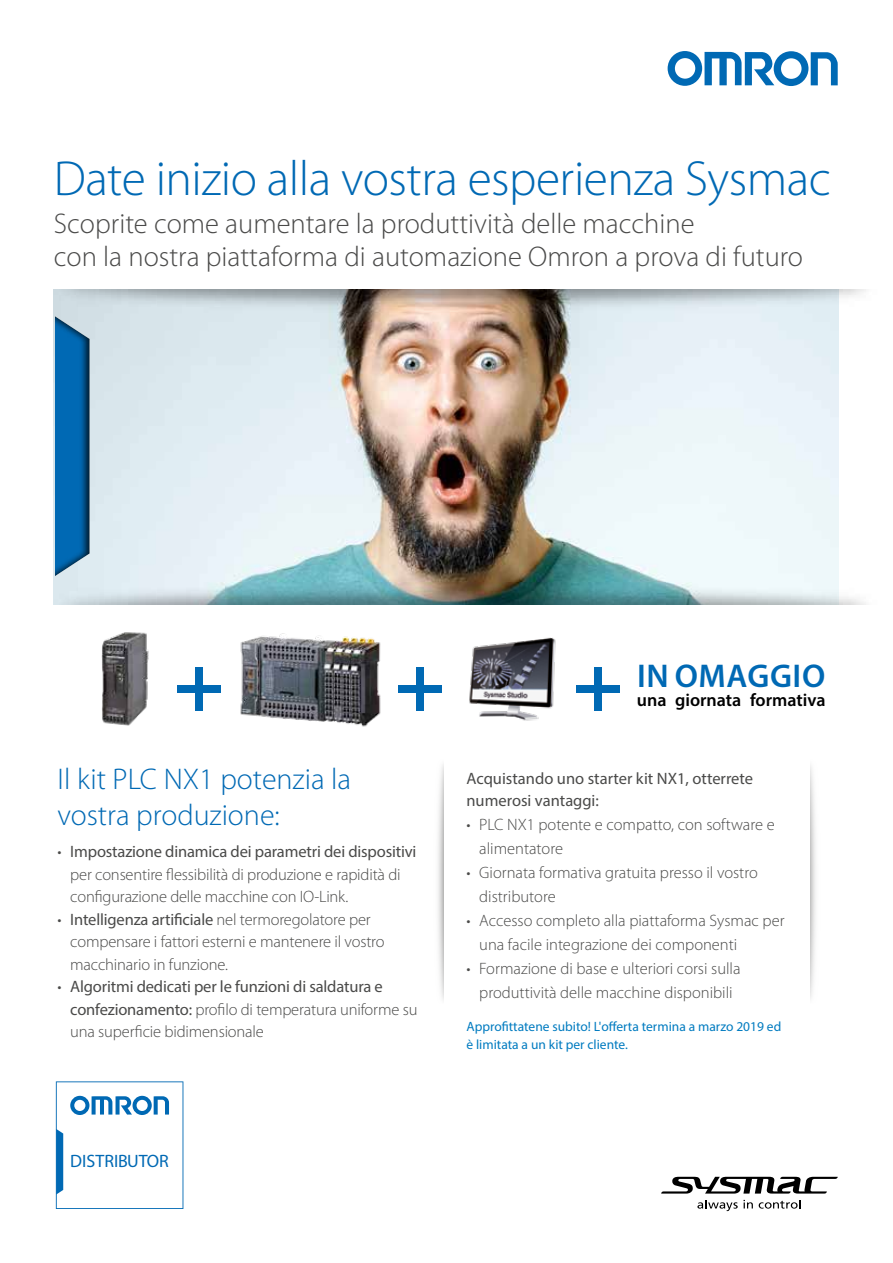
<style>
.page{position:relative;width:893px;height:1263px;background:#fff}
.page>*{position:absolute;margin:0;border:0;box-sizing:border-box;transform-origin:0 0}
.t1{font:300 49.5px "Myriad Pro";letter-spacing:-.01em;color:#0069b4}
.t2{font:600 33px "Myriad Pro";letter-spacing:.02em;color:#0069b4}
.t3{font:300 30px/36px "Myriad Pro";color:#0069b4}
.t4{font:300 28.5px/33px "Myriad Pro";color:#4a4a49}
.t5{font:600 18px "Myriad Pro";color:#000}
.t6{font:18px "Myriad Pro";color:#0069b4}
.t7{font:300 16.5px/22.5px "Myriad Pro";letter-spacing:-.005em;color:#4a4a49}
.t8{font:16.5px/22.5px "Myriad Pro";color:#4a4a49}
.t9{font:13.5px/18px "Myriad Pro";color:#007bc0}
.s1{font-weight:400}
</style>
<div class="page">
<img style="left:54px;top:324px;width:785px;height:246px">
<img style="left:53px;top:289px;width:813px;height:35px">
<img style="left:53px;top:570px;width:813px;height:35px">
<svg style="left:661px;top:1177px;width:177px;height:16px"></svg>
<svg style="left:697px;top:1199px;width:56px;height:12px"></svg>
<svg style="left:759px;top:1200px;width:42px;height:8px"></svg>
<svg style="left:56px;top:1081px;width:127px;height:128px"></svg>
<div style="left:55px;top:294px;width:35px;height:306px;background:#000;opacity:.75"></div>
<svg style="left:668px;top:51px;width:170px;height:35px"></svg>
<img style="left:469px;top:637px;width:87px;height:84px">
<img style="left:240px;top:633px;width:141px;height:94px">
<div style="left:177px;top:685px;width:43px;height:8px;background:#0069b4"></div>
<div style="left:195px;top:667px;width:8px;height:43px;background:#0069b4"></div>
<div style="left:399px;top:685px;width:43px;height:8px;background:#0069b4"></div>
<div style="left:416px;top:667px;width:8px;height:43px;background:#0069b4"></div>
<div style="left:576px;top:685px;width:43px;height:8px;background:#0069b4"></div>
<div style="left:594px;top:667px;width:7px;height:43px;background:#0069b4"></div>
<img style="left:101px;top:632px;width:48px;height:94px">
<img style="left:438px;top:764px;width:6px;height:236px">
<img style="left:810px;top:765px;width:6px;height:234px">
<h1 class="t1" style="left:54px;top:149px;width:779px">Date inizio alla vostra esperienza Sysmac</h1>
<h3 class="t4" style="left:54px;top:206px;width:751px">Scoprite come aumentare la produttività delle macchine<br>con la nostra piattaforma di automazione Omron a prova di futuro</h3>
<h3 class="t3" style="left:57px;top:760px;width:295px">Il kit PLC NX1 potenzia la vostra produzione:</h3>
<p class="t7" style="left:70px;top:840px;width:348px;text-indent:-13px">• <span class="s1">Impostazione dinamica dei parametri dei dispositivi </span>per consentire flessibilità di produzione e rapidità di configurazione delle macchine con IO-Link.</p>
<p class="t7" style="left:70px;top:908px;width:316px;text-indent:-13px">• <span class="s1">Intelligenza artificiale</span> nel termoregolatore per compensare i fattori esterni e mantenere il vostro macchinario in funzione.</p>
<p class="t7" style="left:70px;top:975px;width:349px;text-indent:-13px">• <span class="s1">Algoritmi dedicati per le funzioni di saldatura e confezionamento:</span> profilo di temperatura uniforme su una superficie bidimensionale</p>
<p class="t6" style="left:70px;top:1149px;width:100px">DISTRIBUTOR</p>
<h2 class="t2" style="left:637px;top:654px;width:190px">IN OMAGGIO</h2>
<p class="t5" style="left:637px;top:689px;width:190px">una giornata formativa</p>
<p class="t8" style="left:466px;top:767px;width:288px">Acquistando uno starter kit NX1, otterrete numerosi vantaggi:</p>
<p class="t7" style="left:479px;top:812px;width:297px;line-height:24px;text-indent:-13px">• PLC NX1 potente e compatto, con software e alimentatore</p>
<p class="t7" style="left:479px;top:860px;width:280px;line-height:24px;text-indent:-13px">• Giornata formativa gratuita presso il vostro distributore</p>
<p class="t7" style="left:479px;top:909px;width:307px;line-height:24px;text-indent:-13px">• Accesso completo alla piattaforma Sysmac per una facile integrazione dei componenti</p>
<p class="t7" style="left:466px;top:957px;width:276px;line-height:24px;text-align:center">• Formazione di base e ulteriori corsi sulla produttività delle macchine disponibili</p>
<p class="t9" style="left:466px;top:1017px;width:316px">Approfittatene subito! L'offerta termina a marzo 2019 ed è limitata a un kit per cliente.</p>
</div>
